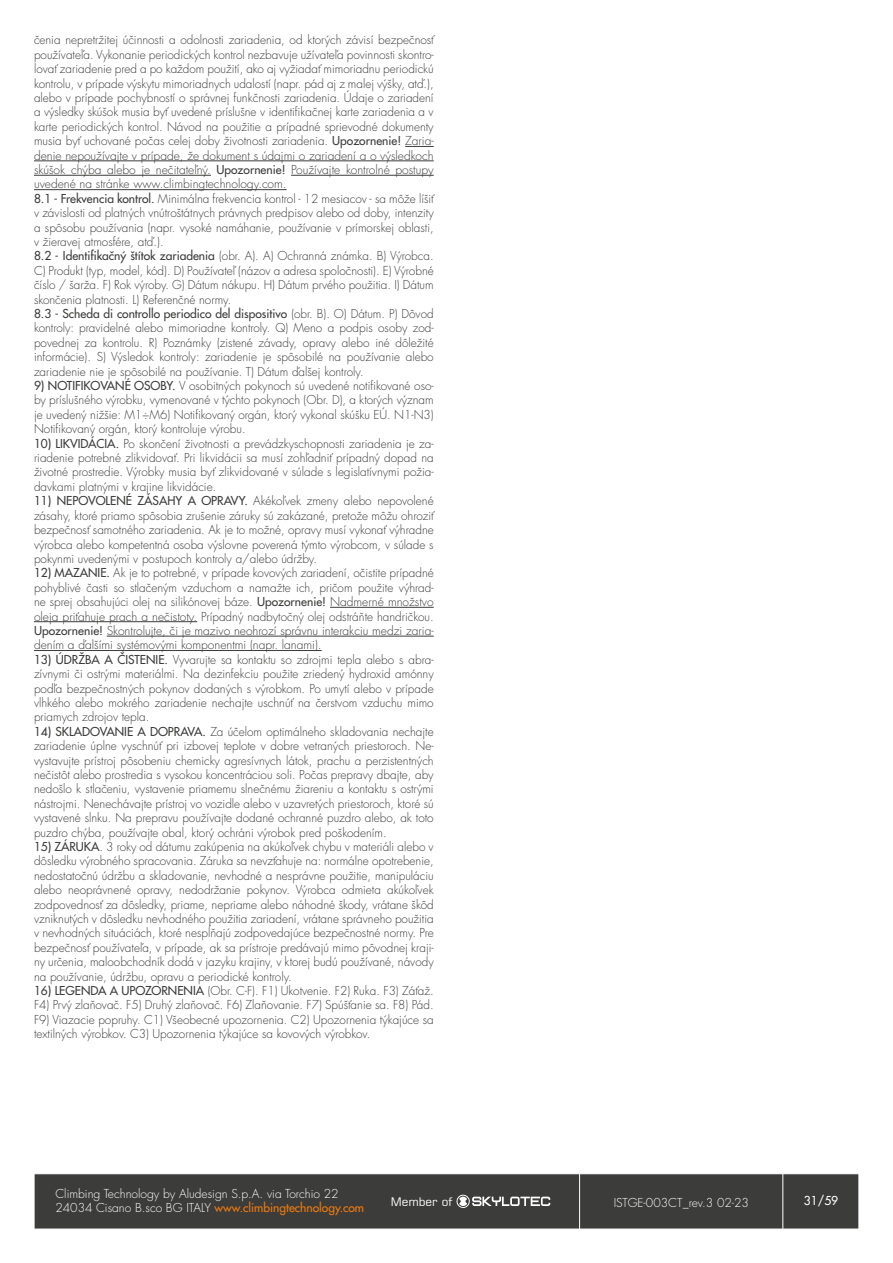
<style>
.page{position:relative;width:893px;height:1263px;background:#fff}
.page>*{position:absolute;margin:0;border:0;box-sizing:border-box;transform-origin:0 0}
.t1{font:300 12px/14.4px "Futura LTW1 G";color:#3c3c3b;text-align:justify}
.t2{font:300 12px/14.4px "Futura LTW1 G";color:#fff}
.t3{font:500 12px "Futura LTW1 G";color:#fff}
.t4{font:11.7px "Square 721 BT";color:#fff}
.s1{font-weight:500}
.s2{font-weight:500;color:#ef7b10}
</style>
<div class="page">
<div style="left:35px;top:1174px;width:824px;height:55px;background:#3c3c3b"></div>
<hr style="left:579px;top:1174px;width:1px;height:55px;background:#fff">
<hr style="left:782px;top:1174px;width:1px;height:55px;background:#fff">
<svg style="left:456px;top:1194px;width:94px;height:15px"></svg>
<svg style="left:405px;top:146px;width:29px;height:1px"></svg>
<hr style="left:34px;top:161px;width:400px;height:1px;background:#3c3c3b">
<hr style="left:34px;top:175px;width:177px;height:1px;background:#3c3c3b">
<hr style="left:291px;top:175px;width:143px;height:1px;background:#3c3c3b">
<hr style="left:34px;top:189px;width:253px;height:1px;background:#3c3c3b">
<hr style="left:330px;top:607px;width:104px;height:1px;background:#3c3c3b">
<hr style="left:34px;top:621px;width:163px;height:1px;background:#3c3c3b">
<hr style="left:107px;top:636px;width:327px;height:1px;background:#3c3c3b">
<hr style="left:34px;top:650px;width:288px;height:1px;background:#3c3c3b">
<p class="t1" style="left:34px;top:32px;width:401px;text-align:left">čenia nepretržitej účinnosti a odolnosti zariadenia, od ktorých závisí bezpečnosť používateľa. Vykonanie periodických kontrol nezbavuje užívateľa povinnosti skontro&shy;lovať zariadenie pred a po každom použití, ako aj vyžiadať mimoriadnu periodickú kontrolu, v prípade výskytu mimoriadnych udalostí (napr. pád aj z malej výšky, atď.), alebo v prípade pochybností o správnej funkčnosti zariadenia. Údaje o zariadení a výsledky skúšok musia byť uvedené príslušne v identifikačnej karte zariadenia a v karte periodických kontrol. Návod na použitie a prípadné sprievodné dokumenty musia byť uchované počas celej doby životnosti zariadenia. <span class="s1">Upozornenie!</span> Zaria&shy;denie nepoužívajte v prípade, že dokument s údajmi o zariadení a o výsledkoch skúšok chýba alebo je nečitateľný. <span class="s1">Upozornenie!</span> Používajte kontrolné postupy uvedené na stránke www.climbingtechnology.com.<br><span class="s1">8.1 - Frekvencia kontrol.</span> Minimálna frekvencia kontrol - 12 mesiacov - sa môže líšiť v závislosti od platných vnútroštátnych právnych predpisov alebo od doby, intenzity a spôsobu používania (napr. vysoké namáhanie, používanie v prímorskej oblasti, v žieravej atmosfére, atď.).<br><span class="s1">8.2 - Identifikačný štítok zariadenia</span> (obr. A). A) Ochranná známka. B) Výrobca.<br>C) Produkt (typ, model, kód). D) Používateľ (názov a adresa spoločnosti). E) Výrobné číslo / šarža. F) Rok výroby. G) Dátum nákupu. H) Dátum prvého použitia. I) Dátum skončenia platnosti. L) Referenčné normy.<br><span class="s1">8.3 - Scheda di controllo periodico del dispositivo</span> (obr. B). O) Dátum. P) Dôvod kontroly: pravidelné alebo mimoriadne kontroly. Q) Meno a podpis osoby zod&shy;povednej za kontrolu. R) Poznámky (zistené závady, opravy alebo iné dôležité informácie). S) Výsledok kontroly: zariadenie je spôsobilé na používanie alebo zariadenie nie je spôsobilé na používanie. T) Dátum ďalšej kontroly.</p>
<p class="t1" style="left:34px;top:378px;width:401px"><span class="s1">9) NOTIFIKOVANÉ OSOBY.</span> V osobitných pokynoch sú uvedené notifikované oso&shy;by príslušného výrobku, vymenované v týchto pokynoch (Obr. D), a ktorých význam je uvedený nižšie: M1÷M6) Notifikovaný orgán, ktorý vykonal skúšku EÚ. N1-N3)<br>Notifikovaný orgán, ktorý kontroluje výrobu.</p>
<p class="t1" style="left:34px;top:435px;width:401px"><span class="s1">10) LIKVIDÁCIA.</span> Po skončení životnosti a prevádzkyschopnosti zariadenia je za&shy;riadenie potrebné zlikvidovať. Pri likvidácii sa musí zohľadniť prípadný dopad na životné prostredie. Výrobky musia byť zlikvidované v súlade s legislatívnymi požia&shy;davkami platnými v krajine likvidácie.</p>
<p class="t1" style="left:34px;top:493px;width:401px"><span class="s1">11) NEPOVOLENÉ ZÁSAHY A OPRAVY.</span> Akékoľvek zmeny alebo nepovolené zásahy, ktoré priamo spôsobia zrušenie záruky sú zakázané, pretože môžu ohroziť bezpečnosť samotného zariadenia. Ak je to možné, opravy musí vykonať výhradne výrobca alebo kompetentná osoba výslovne poverená týmto výrobcom, v súlade s pokynmi uvedenými v postupoch kontroly a/alebo údržby.</p>
<p class="t1" style="left:34px;top:565px;width:401px"><span class="s1">12) MAZANIE.</span> Ak je to potrebné, v prípade kovových zariadení, očistite prípadné pohyblivé časti so stlačeným vzduchom a namažte ich, pričom použite výhrad&shy;ne sprej obsahujúci olej na silikónovej báze. <span class="s1">Upozornenie!</span> Nadmerné množstvo oleja priťahuje prach a nečistoty. Prípadný nadbytočný olej odstráňte handričkou.<br><span class="s1">Upozornenie!</span> Skontrolujte, či je mazivo neohrozí správnu interakciu medzi zaria&shy;dením a ďalšími systémovými komponentmi (napr. lanami).</p>
<p class="t1" style="left:34px;top:651px;width:401px"><span class="s1">13) ÚDRŽBA A ČISTENIE.</span> Vyvarujte sa kontaktu so zdrojmi tepla alebo s abra&shy;zívnymi či ostrými materiálmi. Na dezinfekciu použite zriedený hydroxid amónny podľa bezpečnostných pokynov dodaných s výrobkom. Po umytí alebo v prípade vlhkého alebo mokrého zariadenie nechajte uschnúť na čerstvom vzduchu mimo priamych zdrojov tepla.</p>
<p class="t1" style="left:34px;top:723px;width:401px"><span class="s1">14) SKLADOVANIE A DOPRAVA.</span> Za účelom optimálneho skladovania nechajte zariadenie úplne vyschnúť pri izbovej teplote v dobre vetraných priestoroch. Ne&shy;vystavujte prístroj pôsobeniu chemicky agresívnych látok, prachu a perzistentných nečistôt alebo prostredia s vysokou koncentráciou soli. Počas prepravy dbajte, aby nedošlo k stlačeniu, vystavenie priamemu slnečnému žiareniu a kontaktu s ostrými nástrojmi. Nenechávajte prístroj vo vozidle alebo v uzavretých priestoroch, ktoré sú vystavené slnku. Na prepravu používajte dodané ochranné puzdro alebo, ak toto puzdro chýba, používajte obal, ktorý ochráni výrobok pred poškodením.</p>
<p class="t1" style="left:34px;top:838px;width:401px"><span class="s1">15) ZÁRUKA</span>. 3 roky od dátumu zakúpenia na akúkoľvek chybu v materiáli alebo v dôsledku výrobného spracovania. Záruka sa nevzťahuje na: normálne opotrebenie, nedostatočnú údržbu a skladovanie, nevhodné a nesprávne použitie, manipuláciu alebo neoprávnené opravy, nedodržanie pokynov. Výrobca odmieta akúkoľvek zodpovednosť za dôsledky, priame, nepriame alebo náhodné škody, vrátane škôd vzniknutých v dôsledku nevhodného použitia zariadení, vrátane správneho použitia v nevhodných situáciách, ktoré nespĺňajú zodpovedajúce bezpečnostné normy. Pre bezpečnosť používateľa, v prípade, ak sa prístroje predávajú mimo pôvodnej kraji&shy;ny určenia, maloobchodník dodá v jazyku krajiny, v ktorej budú používané, návody na používanie, údržbu, opravu a periodické kontroly.</p>
<p class="t1" style="left:34px;top:982px;width:401px"><span class="s1">16) LEGENDA A UPOZORNENIA</span> (Obr. C-F). F1) Ukotvenie. F2) Ruka. F3) Záťaž.<br>F4) Prvý zlaňovač. F5) Druhý zlaňovač. F6) Zlaňovanie. F7) Spúšťanie sa. F8) Pád.<br>F9) Viazacie popruhy. C1) Všeobecné upozornenia. C2) Upozornenia týkajúce sa textilných výrobkov. C3) Upozornenia týkajúce sa kovových výrobkov.</p>
<p class="t2" style="left:55px;top:1185px;width:310px">Climbing Technology by Aludesign S.p.A. via Torchio 22<br>24034 Cisano B.sco BG ITALY <span class="s2">www.climbingtechnology.com</span></p>
<p class="t4" style="left:391px;top:1194px;width:63px">Member of</p>
<p class="t2" style="left:614px;top:1194px;width:137px">ISTGE-003CT_rev.3 02-23</p>
<p class="t3" style="left:804px;top:1191px;width:36px">31/59</p>
</div>
